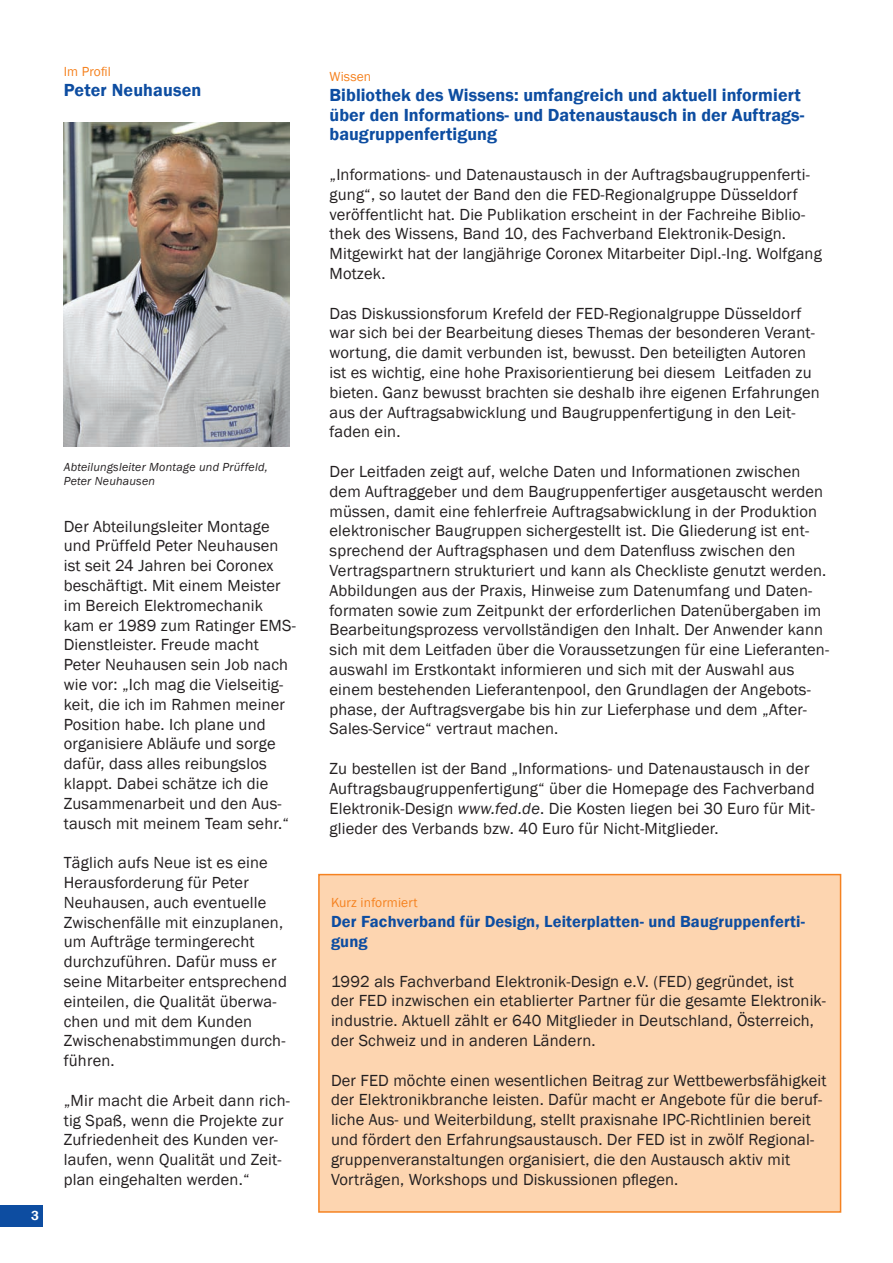
<style>
.page{position:relative;width:893px;height:1263px;background:#fff}
.page>*{position:absolute;margin:0;border:0;box-sizing:border-box;transform-origin:0 0}
.t1{font:600 18px/19.8px "Franklin Gothic";letter-spacing:.005em;color:#0d4da1}
.t2{font:16.5px/19.8px "Franklin Gothic";letter-spacing:.01em;color:#231f20}
.t3{font:600 16.5px/19.8px "Franklin Gothic";letter-spacing:.01em;color:#0d4da1}
.t4{font:13.5px "Franklin Gothic";letter-spacing:.01em;color:#f58220}
.t5{font:600 13.5px "Franklin Gothic";color:#fff}
.t6{font:italic 12px/14.4px "Franklin Gothic";letter-spacing:.02em;color:#231f20}
.s1{font-style:italic}
</style>
<div class="page">
<div style="left:0;top:1205px;width:43px;height:22px;background:#0d4da1"></div>
<div style="left:318px;top:874px;width:523px;height:339px;background:#fdd5b0;border:2px solid #f58220"></div>
<img style="left:64px;top:123px;width:225px;height:324px">
<p class="t4" style="left:64px;top:63px;width:49px">Im Profil</p>
<p class="t1" style="left:64px;top:80px;width:139px">Peter Neuhausen</p>
<p class="t5" style="left:31px;top:1207px;width:9px">3</p>
<p class="t6" style="left:64px;top:460px;width:205px">Abteilungsleiter Montage und Prüffeld,<br>Peter Neuhausen</p>
<p class="t2" style="left:64px;top:516px;width:234px">Der Abteilungsleiter Montage und Prüffeld Peter Neuhausen ist seit 24 Jahren bei Coronex beschäftigt. Mit einem Meister im Bereich Elektromechanik kam er 1989 zum Ratinger EMS-<br>Dienstleister. Freude macht<br>Peter Neuhausen sein Job nach wie vor: „Ich mag die Vielseitig&shy;keit, die ich im Rahmen meiner<br>Position habe. Ich plane und organisiere Abläufe und sorge dafür, dass alles reibungslos klappt. Dabei schätze ich die<br>Zusammenarbeit und den Aus&shy;tausch mit meinem Team sehr.“</p>
<p class="t2" style="left:64px;top:853px;width:225px">Täglich aufs Neue ist es eine<br>Herausforderung für Peter<br>Neuhausen, auch eventuelle<br>Zwischenfälle mit einzuplanen, um Aufträge termingerecht durchzuführen. Dafür muss er seine Mitarbeiter entsprechend einteilen, die Qualität überwa&shy;chen und mit dem Kunden<br>Zwischenabstimmungen durch&shy;führen.</p>
<p class="t2" style="left:64px;top:1091px;width:228px">„Mir macht die Arbeit dann rich&shy;tig Spaß, wenn die Projekte zur<br>Zufriedenheit des Kunden ver&shy;laufen, wenn Qualität und Zeit&shy;plan eingehalten werden.“</p>
<p class="t4" style="left:330px;top:68px;width:43px">Wissen</p>
<p class="t1" style="left:330px;top:85px;width:476px">Bibliothek des Wissens: umfangreich und aktuell informiert über den Informations- und Datenaustausch in der Auftrags&shy;baugruppenfertigung</p>
<p class="t2" style="left:330px;top:165px;width:494px">„Informations- und Datenaustausch in der Auftragsbaugruppenferti&shy;gung“, so lautet der Band den die FED-Regionalgruppe Düsseldorf veröffentlicht hat. Die Publikation erscheint in der Fachreihe Biblio&shy;thek des Wissens, Band 10, des Fachverband Elektronik-Design.<br>Mitgewirkt hat der langjährige Coronex Mitarbeiter Dipl.-Ing. Wolfgang Motzek.</p>
<p class="t2" style="left:330px;top:304px;width:492px">Das Diskussionsforum Krefeld der FED-Regionalgruppe Düsseldorf war sich bei der Bearbeitung dieses Themas der besonderen Verant&shy;wortung, die damit verbunden ist, bewusst. Den beteiligten Autoren ist es wichtig, eine hohe Praxisorientierung bei diesem Leitfaden zu bieten. Ganz bewusst brachten sie deshalb ihre eigenen Erfahrungen aus der Auftragsabwicklung und Baugruppenfertigung in den Leit&shy;faden ein.</p>
<p class="t2" style="left:330px;top:462px;width:501px">Der Leitfaden zeigt auf, welche Daten und Informationen zwischen dem Auftraggeber und dem Baugruppenfertiger ausgetauscht werden müssen, damit eine fehlerfreie Auftragsabwicklung in der Produktion elektronischer Baugruppen sichergestellt ist. Die Gliederung ist ent&shy;sprechend der Auftragsphasen und dem Datenfluss zwischen den Vertragspartnern strukturiert und kann als Checkliste genutzt werden.<br>Abbildungen aus der Praxis, Hinweise zum Datenumfang und Daten&shy;formaten sowie zum Zeitpunkt der erforderlichen Datenübergaben im Bearbeitungsprozess vervollständigen den Inhalt. Der Anwender kann sich mit dem Leitfaden über die Voraussetzungen für eine Lieferanten&shy;auswahl im Erstkontakt informieren und sich mit der Auswahl aus einem bestehenden Lieferantenpool, den Grundlagen der Angebots&shy;phase, der Auftragsvergabe bis hin zur Lieferphase und dem „After-Sales-Service“ vertraut machen.</p>
<p class="t2" style="left:330px;top:759px;width:487px">Zu bestellen ist der Band „Informations- und Datenaustausch in der Auftragsbaugruppenfertigung“ über die Homepage des Fachverband Elektronik-Design <span class="s1">www.fed.de</span>. Die Kosten liegen bei 30 Euro für Mit&shy;glieder des Verbands bzw. 40 Euro für Nicht-Mitglieder.</p>
<p class="t4" style="left:331px;top:894px;width:88px">Kurz informiert</p>
<p class="t3" style="left:331px;top:912px;width:476px">Der Fachverband für Design, Leiterplatten- und Baugruppenferti&shy;gung</p>
<p class="t2" style="left:331px;top:971px;width:496px">1992 als Fachverband Elektronik-Design e.V. (FED) gegründet, ist<br>der FED inzwischen ein etablierter Partner für die gesamte Elektronik&shy;industrie. Aktuell zählt er 640 Mitglieder in Deutschland, Österreich, der Schweiz und in anderen Ländern.</p>
<p class="t2" style="left:331px;top:1070px;width:497px">Der FED möchte einen wesentlichen Beitrag zur Wettbewerbsfähigkeit der Elektronikbranche leisten. Dafür macht er Angebote für die beruf&shy;liche Aus- und Weiterbildung, stellt praxisnahe IPC-Richtlinien bereit und fördert den Erfahrungsaustausch. Der FED ist in zwölf Regional&shy;gruppenveranstaltungen organisiert, die den Austausch aktiv mit Vorträgen, Workshops und Diskussionen pflegen.</p>
</div>
